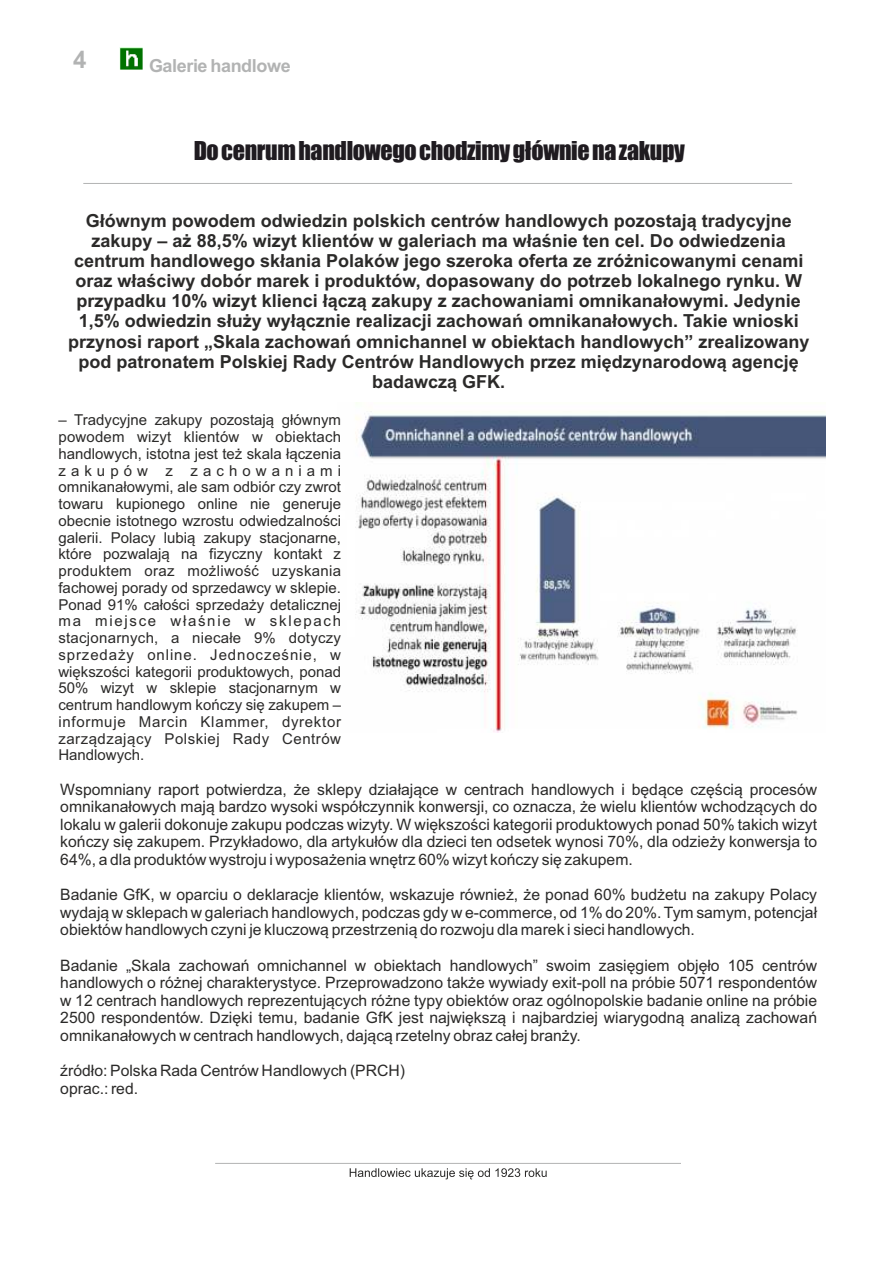
<style>
.page{position:relative;width:893px;height:1263px;background:#fff}
.page>*{position:absolute;margin:0;border:0;box-sizing:border-box;transform-origin:0 0}
.t1{font:24px "Impact";letter-spacing:-.015em;color:#1f1b20}
.t2{font:700 24px "Arial";color:#b2b3b3}
.t3{font:700 18px/20.1px "Arial";color:#2b2a29;text-align:center}
.t4{font:700 18px "Arial";letter-spacing:-.02em;color:#b2b3b3}
.t5{font:15.75px/17.5px "Arial";color:#2b2a29;text-align:justify}
.t6{font:15px/16.8px "Arial";letter-spacing:.035em;color:#2b2a29;text-align:justify}
</style>
<div class="page">
<img style="left:120px;top:47px;width:23px;height:23px">
<hr style="left:215px;top:1163px;width:466px;height:1px;background:#b2b3b3">
<svg style="left:350px;top:1168px;width:197px;height:11px"></svg>
<hr style="left:83px;top:183px;width:709px;height:1px;background:#b2b3b3">
<img style="left:355px;top:403px;width:471px;height:329px">
<h1 class="t2" style="left:73px;top:51px;width:15px">4</h1>
<p class="t4" style="left:149px;top:59px;width:143px">Galerie handlowe</p>
<h1 class="t1" style="left:194px;top:141px;width:493px">Do cenrum handlowego chodzimy głównie na zakupy</h1>
<p class="t3" style="left:68px;top:212px;width:743px">Głównym powodem odwiedzin polskich centrów handlowych pozostają tradycyjne zakupy – aż 88,5% wizyt klientów w galeriach ma właśnie ten cel. Do odwiedzenia centrum handlowego skłania Polaków jego szeroka oferta ze zróżnicowanymi cenami oraz właściwy dobór marek i produktów, dopasowany do potrzeb lokalnego rynku. W przypadku 10% wizyt klienci łączą zakupy z zachowaniami omnikanałowymi. Jedynie 1,5% odwiedzin służy wyłącznie realizacji zachowań omnikanałowych. Takie wnioski przynosi raport „Skala zachowań omnichannel w obiektach handlowych” zrealizowany pod patronatem Polskiej Rady Centrów Handlowych przez międzynarodową agencję badawczą GFK.</p>
<p class="t6" style="left:58px;top:413px;width:284px">– Tradycyjne zakupy pozostają głównym powodem wizyt klientów w obiektach handlowych, istotna jest też skala łączenia zakupów z zachowaniami omnikanałowymi, ale sam odbiór czy zwrot towaru kupionego online nie generuje obecnie istotnego wzrostu odwiedzalności galerii. Polacy lubią zakupy stacjonarne, które pozwalają na fizyczny kontakt z produktem oraz możliwość uzyskania fachowej porady od sprzedawcy w sklepie.<br>Ponad 91% całości sprzedaży detalicznej ma miejsce właśnie w sklepach stacjonarnych, a niecałe 9% dotyczy sprzedaży online. Jednocześnie, w większości kategorii produktowych, ponad 50% wizyt w sklepie stacjonarnym w centrum handlowym kończy się zakupem – informuje Marcin Klammer, dyrektor zarządzający Polskiej Rady Centrów Handlowych.</p>
<p class="t5" style="left:60px;top:782px;width:758px">Wspomniany raport potwierdza, że sklepy działające w centrach handlowych i będące częścią procesów omnikanałowych mają bardzo wysoki współczynnik konwersji, co oznacza, że wielu klientów wchodzących do lokalu w galerii dokonuje zakupu podczas wizyty. W większości kategorii produktowych ponad 50% takich wizyt kończy się zakupem. Przykładowo, dla artykułów dla dzieci ten odsetek wynosi 70%, dla odzieży konwersja to 64%, a dla produktów wystroju i wyposażenia wnętrz 60% wizyt kończy się zakupem.</p>
<p class="t5" style="left:60px;top:887px;width:758px">Badanie GfK, w oparciu o deklaracje klientów, wskazuje również, że ponad 60% budżetu na zakupy Polacy wydają w sklepach w galeriach handlowych, podczas gdy w e-commerce, od 1% do 20%. Tym samym, potencjał obiektów handlowych czyni je kluczową przestrzenią do rozwoju dla marek i sieci handlowych.</p>
<p class="t5" style="left:60px;top:958px;width:758px">Badanie „Skala zachowań omnichannel w obiektach handlowych” swoim zasięgiem objęło 105 centrów handlowych o różnej charakterystyce. Przeprowadzono także wywiady exit-poll na próbie 5071 respondentów w 12 centrach handlowych reprezentujących różne typy obiektów oraz ogólnopolskie badanie online na próbie 2500 respondentów. Dzięki temu, badanie GfK jest największą i najbardziej wiarygodną analizą zachowań omnikanałowych w centrach handlowych, dającą rzetelny obraz całej branży.</p>
<p class="t5" style="left:60px;top:1063px;width:346px">źródło: Polska Rada Centrów Handlowych (PRCH)</p>
<p class="t5" style="left:60px;top:1081px;width:79px">oprac.: red.</p>
</div>
